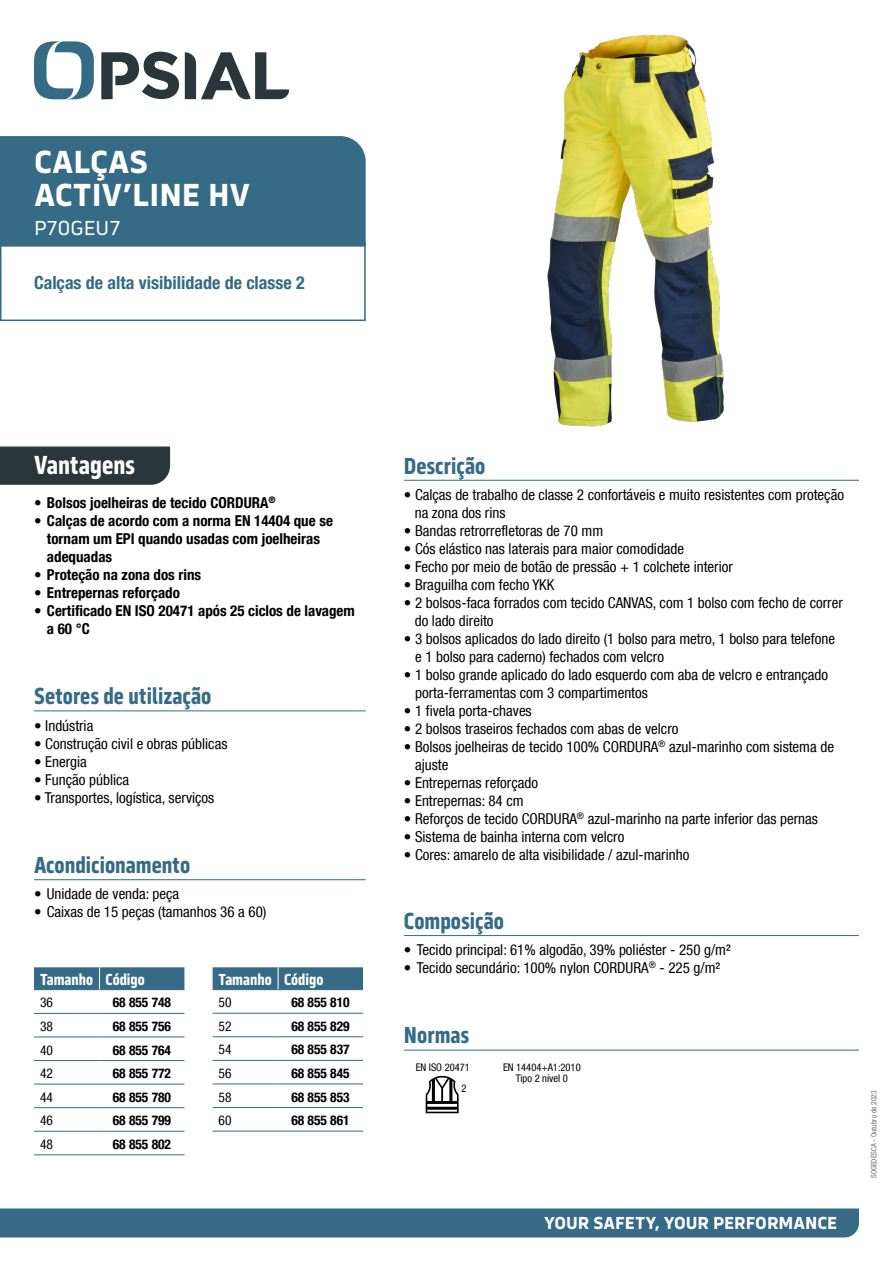
<style>
.page{position:relative;width:893px;height:1263px;background:#fff}
.page>*{position:absolute;margin:0;border:0;box-sizing:border-box;transform-origin:0 0}
.t1{font:700 33px/33px "Serca";color:#fff}
.t2{font:700 27px "Serca Condensed";color:#fff}
.t3{font:700 24px "Serca Condensed";color:#356b85}
.t4{font:21px "Serca";color:#fff}
.t5{font:700 condensed 18px "Helvetica Neue LT Com";color:#356b85}
.t6{font:700 18px "Serca";color:#fff}
.t7{font:700 16.5px "Serca Condensed";color:#fff}
.t8{font:condensed 15px/18px "Helvetica Neue LT Com";color:#000}
.t9{font:700 condensed 15px/18px "Helvetica Neue LT Com";color:#000}
.t10{font:700 condensed 13.5px "Helvetica Neue LT Com";color:#000}
.t11{font:condensed 13.5px "Helvetica Neue LT Com";color:#000}
.t12{font:condensed 10.5px/10.5px "Helvetica Neue LT Com";color:#000;text-align:center}
.t13{font:condensed 7.5px "Helvetica Neue LT Com";color:#6d6e71}
</style>
<div class="page">
<svg style="left:34px;top:41px;width:60px;height:58px"></svg>
<svg style="left:185px;top:52px;width:104px;height:48px"></svg>
<svg style="left:101px;top:52px;width:78px;height:47px"></svg>
<div style="left:0;top:1208px;width:859px;height:29px;background:#356b85"></div>
<img style="left:547px;top:35px;width:177px;height:392px">
<hr style="left:34px;top:879px;width:332px;height:1px;background:#356b85">
<hr style="left:34px;top:1013px;width:65px;height:1px;background:#356b85">
<hr style="left:99px;top:1013px;width:85px;height:1px;background:#356b85">
<hr style="left:34px;top:1036px;width:65px;height:1px;background:#356b85">
<hr style="left:99px;top:1036px;width:85px;height:1px;background:#356b85">
<hr style="left:34px;top:1060px;width:65px;height:1px;background:#356b85">
<hr style="left:99px;top:1060px;width:85px;height:1px;background:#356b85">
<hr style="left:34px;top:1084px;width:65px;height:1px;background:#356b85">
<hr style="left:99px;top:1084px;width:85px;height:1px;background:#356b85">
<hr style="left:34px;top:1107px;width:65px;height:1px;background:#356b85">
<hr style="left:99px;top:1107px;width:85px;height:1px;background:#356b85">
<hr style="left:34px;top:1131px;width:65px;height:1px;background:#356b85">
<hr style="left:99px;top:1131px;width:85px;height:1px;background:#356b85">
<hr style="left:34px;top:1154px;width:65px;height:1px;background:#356b85">
<hr style="left:99px;top:1154px;width:85px;height:1px;background:#356b85">
<svg style="left:34px;top:967px;width:150px;height:23px;background:#396e87"></svg>
<hr style="left:213px;top:1013px;width:65px;height:1px;background:#356b85">
<hr style="left:278px;top:1013px;width:85px;height:1px;background:#356b85">
<hr style="left:213px;top:1036px;width:65px;height:1px;background:#356b85">
<hr style="left:278px;top:1036px;width:85px;height:1px;background:#356b85">
<hr style="left:213px;top:1060px;width:65px;height:1px;background:#356b85">
<hr style="left:278px;top:1060px;width:85px;height:1px;background:#356b85">
<hr style="left:213px;top:1083px;width:65px;height:1px;background:#356b85">
<hr style="left:278px;top:1083px;width:85px;height:1px;background:#356b85">
<hr style="left:213px;top:1107px;width:65px;height:1px;background:#356b85">
<hr style="left:278px;top:1107px;width:85px;height:1px;background:#356b85">
<hr style="left:213px;top:1131px;width:65px;height:1px;background:#356b85">
<hr style="left:278px;top:1131px;width:85px;height:1px;background:#356b85">
<svg style="left:213px;top:967px;width:150px;height:23px;background:#396e87"></svg>
<hr style="left:404px;top:480px;width:455px;height:1px;background:#356b85">
<hr style="left:404px;top:935px;width:455px;height:1px;background:#356b85">
<hr style="left:404px;top:1050px;width:455px;height:1px;background:#356b85">
<div style="left:0;top:446px;width:170px;height:39px;background:#2b363a"></div>
<div style="left:0;top:242px;width:366px;height:79px;border:2px solid #356b85"></div>
<div style="left:0;top:136px;width:366px;height:111px;background:#356b85"></div>
<hr style="left:34px;top:710px;width:332px;height:1px;background:#356b85">
<svg style="left:426px;top:1076px;width:33px;height:37px"></svg>
<h1 class="t1" style="left:34px;top:145px;width:218px">CALÇAS<br>ACTIV’LINE HV</h1>
<h3 class="t4" style="left:34px;top:216px;width:88px">P70GEU7</h3>
<p class="t5" style="left:34px;top:272px;width:272px">Calças de alta visibilidade de classe 2</p>
<h2 class="t2" style="left:34px;top:449px;width:102px">Vantagens</h2>
<p class="t9" style="left:34px;top:494px;width:243px">• Bolsos joelheiras de tecido CORDURA<sup>®</sup></p>
<p class="t9" style="left:47px;top:512px;width:287px;text-indent:-13px">• Calças de acordo com a norma EN 14404 que se tornam um EPI quando usadas com joelheiras adequadas</p>
<p class="t9" style="left:34px;top:566px;width:169px">• Proteção na zona dos rins</p>
<p class="t9" style="left:34px;top:584px;width:147px">• Entrepernas reforçado</p>
<p class="t9" style="left:47px;top:602px;width:309px;text-indent:-13px">• Certificado EN ISO 20471 após 25 ciclos de lavagem a 60 °C</p>
<h3 class="t3" style="left:34px;top:682px;width:179px">Setores de utilização</h3>
<p class="t8" style="left:34px;top:716px;width:61px">• Indústria</p>
<p class="t8" style="left:34px;top:734px;width:195px">• Construção civil e obras públicas</p>
<p class="t8" style="left:34px;top:752px;width:54px">• Energia</p>
<p class="t8" style="left:34px;top:770px;width:96px">• Função pública</p>
<p class="t8" style="left:34px;top:788px;width:182px">• Transportes, logística, serviços</p>
<h3 class="t3" style="left:34px;top:851px;width:158px">Acondicionamento</h3>
<p class="t8" style="left:34px;top:885px;width:147px">• Unidade de venda: peça</p>
<p class="t8" style="left:34px;top:903px;width:234px">• Caixas de 15 peças (tamanhos 36 a 60)</p>
<p class="t7" style="left:40px;top:970px;width:106px">Tamanho Código</p>
<p class="t11" style="left:40px;top:995px;width:14px">36</p>
<p class="t10" style="left:113px;top:994px;width:60px">68 855 748</p>
<p class="t11" style="left:40px;top:1018px;width:14px">38</p>
<p class="t10" style="left:113px;top:1018px;width:60px">68 855 756</p>
<p class="t11" style="left:40px;top:1042px;width:14px">40</p>
<p class="t10" style="left:113px;top:1042px;width:60px">68 855 764</p>
<p class="t11" style="left:40px;top:1065px;width:14px">42</p>
<p class="t10" style="left:113px;top:1065px;width:60px">68 855 772</p>
<p class="t11" style="left:40px;top:1089px;width:14px">44</p>
<p class="t10" style="left:113px;top:1089px;width:60px">68 855 780</p>
<p class="t11" style="left:40px;top:1112px;width:14px">46</p>
<p class="t10" style="left:113px;top:1112px;width:60px">68 855 799</p>
<p class="t11" style="left:40px;top:1136px;width:14px">48</p>
<p class="t10" style="left:113px;top:1136px;width:60px">68 855 802</p>
<p class="t7" style="left:219px;top:970px;width:106px">Tamanho Código</p>
<p class="t11" style="left:219px;top:994px;width:14px">50</p>
<p class="t10" style="left:291px;top:994px;width:60px">68 855 810</p>
<p class="t11" style="left:219px;top:1018px;width:14px">52</p>
<p class="t10" style="left:291px;top:1018px;width:60px">68 855 829</p>
<p class="t11" style="left:219px;top:1042px;width:14px">54</p>
<p class="t10" style="left:291px;top:1041px;width:60px">68 855 837</p>
<p class="t11" style="left:219px;top:1065px;width:14px">56</p>
<p class="t10" style="left:291px;top:1065px;width:60px">68 855 845</p>
<p class="t11" style="left:219px;top:1089px;width:14px">58</p>
<p class="t10" style="left:291px;top:1089px;width:60px">68 855 853</p>
<p class="t11" style="left:219px;top:1112px;width:14px">60</p>
<p class="t10" style="left:291px;top:1112px;width:60px">68 855 861</p>
<h3 class="t3" style="left:404px;top:452px;width:83px">Descrição</h3>
<p class="t8" style="left:415px;top:485px;width:431px;text-indent:-11px">• Calças de trabalho de classe 2 confortáveis e muito resistentes com proteção na zona dos rins</p>
<p class="t8" style="left:404px;top:521px;width:201px">• Bandas retrorrefletoras de 70 mm</p>
<p class="t8" style="left:404px;top:539px;width:282px">• Cós elástico nas laterais para maior comodidade</p>
<p class="t8" style="left:404px;top:557px;width:330px">• Fecho por meio de botão de pressão + 1 colchete interior</p>
<p class="t8" style="left:404px;top:575px;width:152px">• Braguilha com fecho YKK</p>
<p class="t8" style="left:415px;top:593px;width:429px;text-indent:-11px">• 2 bolsos-faca forrados com tecido CANVAS, com 1 bolso com fecho de correr do lado direito</p>
<p class="t8" style="left:415px;top:629px;width:422px;text-indent:-11px">• 3 bolsos aplicados do lado direito (1 bolso para metro, 1 bolso para telefone e 1 bolso para caderno) fechados com velcro</p>
<p class="t8" style="left:415px;top:665px;width:415px;text-indent:-11px">• 1 bolso grande aplicado do lado esquerdo com aba de velcro e entrançado porta-ferramentas com 3 compartimentos</p>
<p class="t8" style="left:404px;top:701px;width:129px">• 1 fivela porta-chaves</p>
<p class="t8" style="left:404px;top:719px;width:276px">• 2 bolsos traseiros fechados com abas de velcro</p>
<p class="t8" style="left:415px;top:737px;width:420px;text-indent:-11px">• Bolsos joelheiras de tecido 100% CORDURA<sup>®</sup> azul-marinho com sistema de ajuste</p>
<p class="t8" style="left:404px;top:773px;width:136px">• Entrepernas reforçado</p>
<p class="t8" style="left:404px;top:791px;width:121px">• Entrepernas: 84 cm</p>
<p class="t8" style="left:404px;top:809px;width:415px">• Reforços de tecido CORDURA<sup>®</sup> azul-marinho na parte inferior das pernas</p>
<p class="t8" style="left:404px;top:827px;width:222px">• Sistema de bainha interna com velcro</p>
<p class="t8" style="left:404px;top:845px;width:287px">• Cores: amarelo de alta visibilidade / azul-marinho</p>
<h3 class="t3" style="left:404px;top:907px;width:102px">Composição</h3>
<p class="t8" style="left:404px;top:941px;width:328px">• Tecido principal: 61% algodão, 39% poliéster - 250 g/m²</p>
<p class="t8" style="left:404px;top:959px;width:318px">• Tecido secundário: 100% nylon CORDURA<sup>®</sup> - 225 g/m²</p>
<h3 class="t3" style="left:404px;top:1021px;width:67px">Normas</h3>
<p class="t12" style="left:416px;top:1062px;width:56px">EN ISO 20471</p>
<p class="t12" style="left:461px;top:1083px;width:7px">2</p>
<p class="t12" style="left:503px;top:1062px;width:79px">EN 14404+A1:2010<br>Tipo 2 nível 0</p>
<p class="t6" style="left:544px;top:1212px;width:295px">YOUR SAFETY, YOUR PERFORMANCE</p>
<p class="t13" style="left:869px;top:1178px;width:89px;rotate:-90deg">SOGEDESCA - Outubro de 2023</p>
</div>
